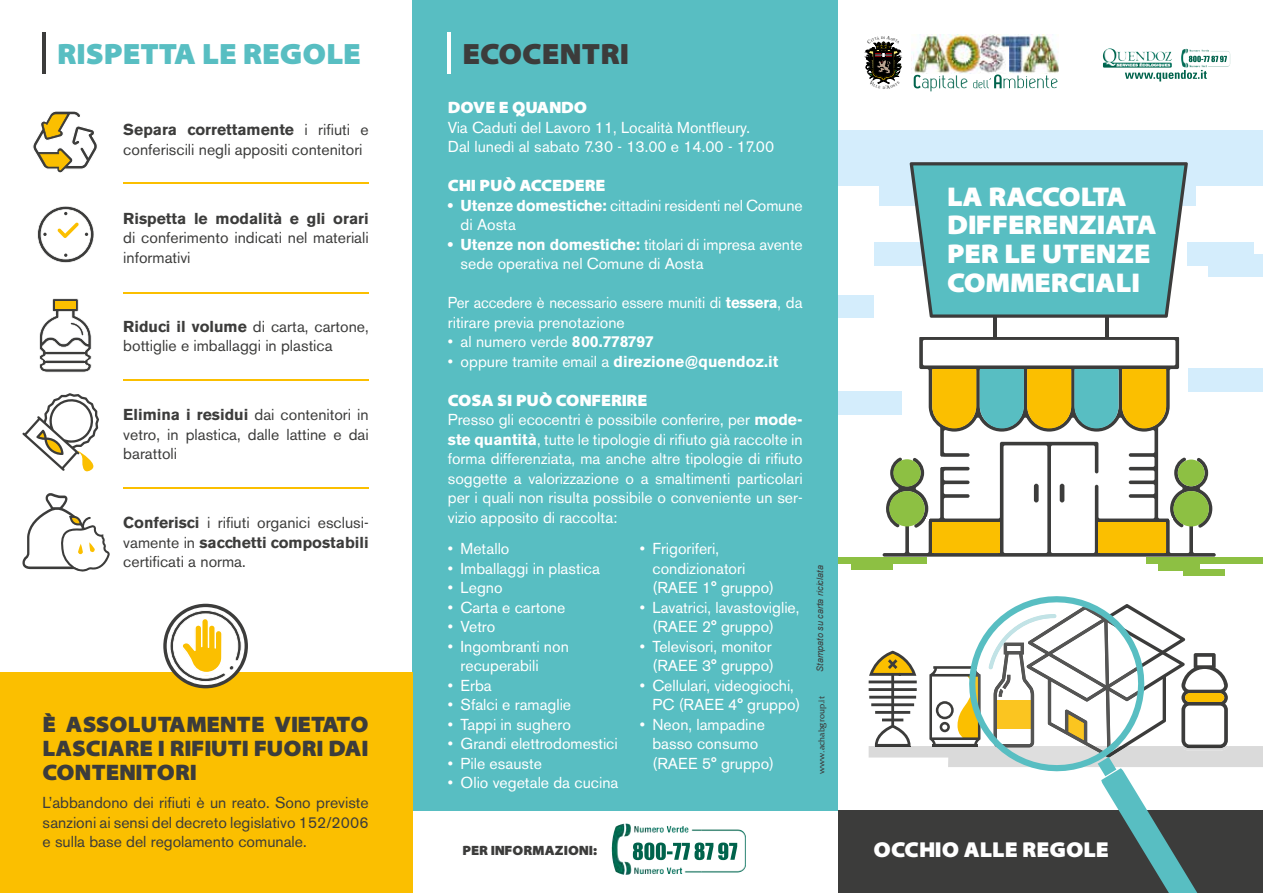
<style>
.page{position:relative;width:1263px;height:893px;background:#fff}
.page>*{position:absolute;margin:0;border:0;box-sizing:border-box;transform-origin:0 0}
.t1{font:900 29.55px "Santana";color:#58bec2}
.t2{font:900 29.55px "Santana";color:#3c3c3b}
.t3{font:900 27.15px/28.7px "Santana";color:#fff}
.t4{font:900 22.5px/24px "Santana";color:#3c3c3b;text-align:justify}
.t5{font:900 21.6px "Santana";color:#fff}
.t6{font:900 16.5px "Santana";color:#fff}
.t7{font:15.75px/19.5px "Akzidenz Grotesk BE";color:#fff}
.t8{font:15.75px/19.5px "Akzidenz Grotesk BE";color:#3c3c3b}
.t9{font:15.75px/19.5px "Akzidenz Grotesk BE";color:#fff;scale:.95 1}
.t10{font:700 15.75px "Akzidenz Grotesk BE";color:#3c3c3b}
.t11{font:900 13.5px "Santana";color:#3c3c3b}
.t12{font:italic 9px "Arial";color:#3c3c3b}
.t13{font:9px "Fritz";color:#3c3c3b}
.s1{font-weight:700}
</style>
<div class="page">
<img style="left:911px;top:34px;width:148px;height:39px">
<svg style="left:914px;top:74px;width:143px;height:17px"></svg>
<img style="left:1103px;top:48px;width:69px;height:20px">
<img style="left:1181px;top:49px;width:7px;height:18px">
<svg style="left:1189px;top:56px;width:38px;height:6px"></svg>
<svg style="left:1125px;top:70px;width:82px;height:12px"></svg>
<img style="left:612px;top:824px;width:19px;height:49px">
<img style="left:667px;top:826px;width:21px;height:7px">
<img style="left:701px;top:829px;width:45px;height:43px">
<svg style="left:633px;top:842px;width:104px;height:18px"></svg>
<div style="left:838px;top:810px;width:425px;height:83px;background:#3c3c3b"></div>
<div style="left:838px;top:392px;width:64px;height:23px;background:#d4edfc"></div>
<div style="left:838px;top:130px;width:425px;height:56px;background:#d4edfc"></div>
<div style="left:879px;top:142px;width:316px;height:64px;background:#d4edfc"></div>
<div style="left:874px;top:243px;width:66px;height:23px;background:#d4edfc"></div>
<div style="left:838px;top:296px;width:36px;height:22px;background:#d4edfc"></div>
<svg style="left:879px;top:336px;width:340px;height:221px"></svg>
<svg style="left:1032px;top:482px;width:9px;height:23px"></svg>
<svg style="left:1057px;top:482px;width:9px;height:23px"></svg>
<div style="left:1173px;top:491px;width:36px;height:35px;background:#8dc043;border-radius:50%"></div>
<div style="left:889px;top:491px;width:36px;height:35px;background:#8dc043;border-radius:50%"></div>
<div style="left:1178px;top:460px;width:26px;height:26px;background:#8dc043;border-radius:50%"></div>
<div style="left:893px;top:459px;width:28px;height:28px;background:#8dc043;border-radius:50%"></div>
<div style="left:932px;top:522px;width:68px;height:31px;background:#fbbf00"></div>
<svg style="left:910px;top:162px;width:278px;height:156px;background:#62babe"></svg>
<hr style="left:994px;top:315px;width:3px;height:22px;background:#3c3c3b">
<hr style="left:1106px;top:315px;width:3px;height:22px;background:#3c3c3b">
<div style="left:1098px;top:522px;width:68px;height:31px;background:#fbbf00"></div>
<svg style="left:930px;top:365px;width:238px;height:63px;background:#a9ad53"></svg>
<div style="left:1188px;top:243px;width:66px;height:23px;background:#d4edfc"></div>
<div style="left:1188px;top:369px;width:75px;height:23px;background:#d4edfc"></div>
<div style="left:1146px;top:557px;width:117px;height:6px;background:#8dc043"></div>
<div style="left:838px;top:557px;width:89px;height:6px;background:#8dc043"></div>
<div style="left:852px;top:562px;width:41px;height:8px;background:#8dc043"></div>
<div style="left:1158px;top:560px;width:41px;height:10px;background:#8dc043"></div>
<div style="left:1183px;top:569px;width:41px;height:7px;background:#8dc043"></div>
<div style="left:1209px;top:254px;width:54px;height:22px;background:#d4edfc"></div>
<svg style="left:869px;top:596px;width:394px;height:297px"></svg>
<div style="left:412px;top:0;width:426px;height:811px;background:#58bec2"></div>
<div style="left:0;top:672px;width:412px;height:221px;background:#fbbf00"></div>
<hr style="left:448px;top:32px;width:3px;height:42px;background:#fff">
<hr style="left:43px;top:32px;width:3px;height:42px;background:#3c3c3b">
<svg style="left:22px;top:393px;width:77px;height:79px"></svg>
<svg style="left:22px;top:493px;width:88px;height:79px"></svg>
<svg style="left:39px;top:298px;width:53px;height:74px"></svg>
<div style="left:55px;top:301px;width:20px;height:8px;background:#fbbf00"></div>
<svg style="left:37px;top:206px;width:57px;height:57px"></svg>
<hr style="left:123px;top:182px;width:246px;height:2px;background:#fbbf00">
<hr style="left:123px;top:292px;width:246px;height:2px;background:#fbbf00">
<hr style="left:123px;top:379px;width:246px;height:1px;background:#fbbf00">
<hr style="left:123px;top:487px;width:246px;height:2px;background:#fbbf00">
<svg style="left:163px;top:604px;width:85px;height:84px"></svg>
<svg style="left:33px;top:111px;width:64px;height:62px"></svg>
<svg style="left:866px;top:41px;width:35px;height:44px"></svg>
<h1 class="t1" style="left:57px;top:38px;width:305px">RISPETTA LE REGOLE</h1>
<h1 class="t2" style="left:462px;top:38px;width:168px">ECOCENTRI</h1>
<p class="t6" style="left:448px;top:99px;width:141px">DOVE E QUANDO</p>
<p class="t7" style="left:448px;top:117px;width:328px">Via Caduti del Lavoro 11, Località Montfleury.<br>Dal lunedì al sabato 7.30 - 13.00 e 14.00 - 17.00</p>
<p class="t6" style="left:448px;top:177px;width:159px">CHI PUÒ ACCEDERE</p>
<p class="t7" style="left:461px;top:195px;width:343px;text-indent:-13px"><span class="s1">• Utenze domestiche:</span> cittadini residenti nel Comune di Aosta</p>
<p class="t7" style="left:461px;top:234px;width:343px;text-indent:-13px"><span class="s1">• Utenze non domestiche:</span> titolari di impresa avente sede operativa nel Comune di Aosta</p>
<p class="t9" style="left:448px;top:293px;width:375px">Per accedere è necessario essere muniti di <span class="s1">tessera</span>, da ritirare previa prenotazione</p>
<p class="t7" style="left:448px;top:332px;width:208px">• al numero verde <span class="s1">800.778797</span></p>
<p class="t7" style="left:448px;top:351px;width:332px">• oppure tramite email a <span class="s1">direzione@quendoz.it</span></p>
<p class="t6" style="left:448px;top:391px;width:201px">COSA SI PUÒ CONFERIRE</p>
<p class="t7" style="left:448px;top:410px;width:356px;text-align:justify">Presso gli ecocentri è possibile conferire, per <span class="s1">mode&shy;ste quantità</span>, tutte le tipologie di rifiuto già raccolte in forma differenziata, ma anche altre tipologie di rifiuto soggette a valorizzazione o a smaltimenti particolari per i quali non risulta possibile o conveniente un ser&shy;vizio apposito di raccolta:</p>
<p class="t7" style="left:448px;top:539px;width:63px">• Metallo</p>
<p class="t7" style="left:448px;top:559px;width:154px">• Imballaggi in plastica</p>
<p class="t7" style="left:448px;top:578px;width:56px">• Legno</p>
<p class="t7" style="left:448px;top:598px;width:119px">• Carta e cartone</p>
<p class="t7" style="left:448px;top:617px;width:49px">• Vetro</p>
<p class="t7" style="left:461px;top:637px;width:110px;text-indent:-13px">• Ingombranti non recuperabili</p>
<p class="t7" style="left:448px;top:676px;width:45px">• Erba</p>
<p class="t7" style="left:448px;top:695px;width:125px">• Sfalci e ramaglie</p>
<p class="t7" style="left:448px;top:715px;width:125px">• Tappi in sughero</p>
<p class="t7" style="left:448px;top:734px;width:171px">• Grandi elettrodomestici</p>
<p class="t7" style="left:448px;top:754px;width:96px">• Pile esauste</p>
<p class="t7" style="left:448px;top:773px;width:172px">• Olio vegetale da cucina</p>
<p class="t8" style="left:123px;top:120px;width:247px"><span class="s1">Separa correttamente</span> i rifiuti e conferiscili negli appositi contenitori</p>
<p class="t10" style="left:123px;top:209px;width:247px">Rispetta le modalità e gli orari</p>
<p class="t8" style="left:123px;top:228px;width:247px">di conferimento indicati nel materiali informativi</p>
<p class="t8" style="left:123px;top:316px;width:247px"><span class="s1">Riduci il volume</span> di carta, cartone, bottiglie e imballaggi in plastica</p>
<p class="t8" style="left:123px;top:405px;width:247px;text-align:justify"><span class="s1">Elimina i residui</span> dai contenitori in vetro, in plastica, dalle lattine e dai barattoli</p>
<p class="t8" style="left:123px;top:513px;width:247px;text-align:justify"><span class="s1">Conferisci</span> i rifiuti organici esclusi&shy;vamente in <span class="s1">sacchetti compostabili </span>certificati a norma.</p>
<p class="t7" style="left:652px;top:539px;width:123px;text-indent:-13px">• Frigoriferi, condizionatori (RAEE 1° gruppo)</p>
<p class="t7" style="left:652px;top:598px;width:148px;text-indent:-13px">• Lavatrici, lavastoviglie, (RAEE 2° gruppo)</p>
<p class="t7" style="left:640px;top:637px;width:136px;text-align:right">• Televisori, monitor (RAEE 3° gruppo)</p>
<p class="t7" style="left:652px;top:676px;width:150px;text-indent:-13px">• Cellulari, videogiochi,<br>PC (RAEE 4° gruppo)</p>
<p class="t7" style="left:652px;top:715px;width:123px;text-indent:-13px">• Neon, lampadine basso consumo (RAEE 5° gruppo)</p>
<h3 class="t4" style="left:43px;top:713px;width:328px">È ASSOLUTAMENTE VIETATO LASCIARE I RIFIUTI FUORI DAI CONTENITORI</h3>
<p class="t8" style="left:43px;top:793px;width:328px;text-align:justify">L’abbandono dei rifiuti è un reato. Sono previste sanzioni ai sensi del decreto legislativo 152/2006 e sulla base del regolamento comunale.</p>
<p class="t11" style="left:462px;top:844px;width:136px">PER INFORMAZIONI:</p>
<p class="t12" style="left:814px;top:671px;width:108px;rotate:-90deg">Stampato su carta riciclata</p>
<p class="t13" style="left:816px;top:774px;width:79px;rotate:-90deg">www.achabgroup.it</p>
<h2 class="t3" style="left:947px;top:183px;width:211px">LA RACCOLTA<br>DIFFERENZIATA<br>PER LE UTENZE<br>COMMERCIALI</h2>
<h3 class="t5" style="left:874px;top:838px;width:237px">OCCHIO ALLE REGOLE</h3>
</div>
